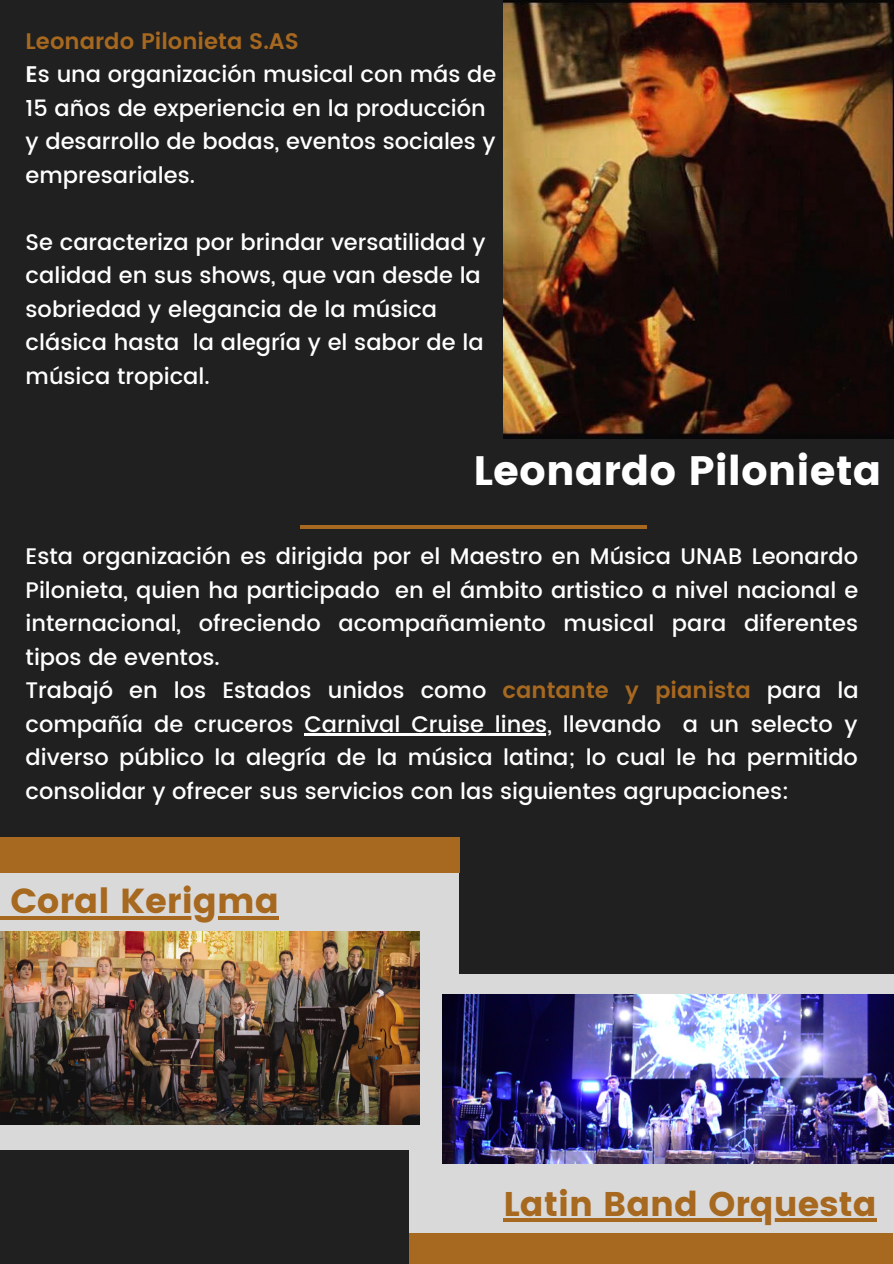
<style>
.page{position:relative;width:894px;height:1264px;background:#fff}
.page>*{position:absolute;margin:0;border:0;box-sizing:border-box;transform-origin:0 0}
.t1{font:40.95px "Poppins";color:#fff}
.t2{font:34.65px "Poppins";color:#a7681f}
.t3{font:34.2px "Poppins";color:#a7681f}
.t4{font:500 22.5px/33.5px "Poppins";color:#fff}
.s1{font-weight:600;color:#a7681f}
.s2{font-weight:600}
</style>
<div class="page">
<div style="left:0;top:0;width:893px;height:1263px;background:#202020"></div>
<img style="left:503px;top:0;width:390px;height:438px">
<div style="left:0;top:837px;width:893px;height:426px;background:#d9d9d9"></div>
<hr style="left:300px;top:526px;width:347px;height:3px;background:#a7681f">
<hr style="left:503px;top:1218px;width:373px;height:3px;background:#a7681f">
<div style="left:0;top:1233px;width:893px;height:30px;background:#a7681f"></div>
<img style="left:442px;top:994px;width:451px;height:169px">
<img style="left:0;top:931px;width:419px;height:193px">
<hr style="left:304px;top:733px;width:247px;height:3px;background:#fff">
<div style="left:459px;top:837px;width:434px;height:136px;background:#202020"></div>
<svg style="left:0;top:916px;width:10px;height:3px"></svg>
<hr style="left:10px;top:916px;width:269px;height:3px;background:#a7681f">
<div style="left:0;top:1150px;width:409px;height:113px;background:#202020"></div>
<div style="left:0;top:837px;width:459px;height:36px;background:#a7681f"></div>
<p class="t4" style="left:26px;top:24px;width:472px"><span class="s1">Leonardo Pilonieta S.AS<br></span><span class="s2">E</span>s una organización musical con más de<br>15 años de experiencia en la producción y desarrollo de bodas, eventos sociales y empresariales.</p>
<p class="t4" style="left:26px;top:225px;width:461px">Se caracteriza por brindar versatilidad y calidad en sus shows, que van desde la sobriedad y elegancia de la música clásica hasta la alegría y el sabor de la música tropical.</p>
<h1 class="t1" style="left:473px;top:447px;width:409px">Leonardo Pilonieta</h1>
<p class="t4" style="left:26px;top:540px;width:834px">Esta organización es dirigida por el Maestro en Música UNAB Leonardo Pilonieta, quien ha participado en el ámbito artistico a nivel nacional e internacional, ofreciendo acompañamiento musical para diferentes tipos de eventos.<br>Trabajó en los Estados unidos como <span class="s1">cantante y pianista</span> para la compañía de cruceros Carnival Cruise lines, llevando a un selecto y diverso público la alegría de la música latina; lo cual le ha permitido consolidar y ofrecer sus servicios con las siguientes agrupaciones:</p>
<h2 class="t2" style="left:10px;top:881px;width:270px">Coral Kerigma</h2>
<h3 class="t3" style="left:503px;top:1183px;width:374px">Latin Band Orquesta</h3>
</div>
